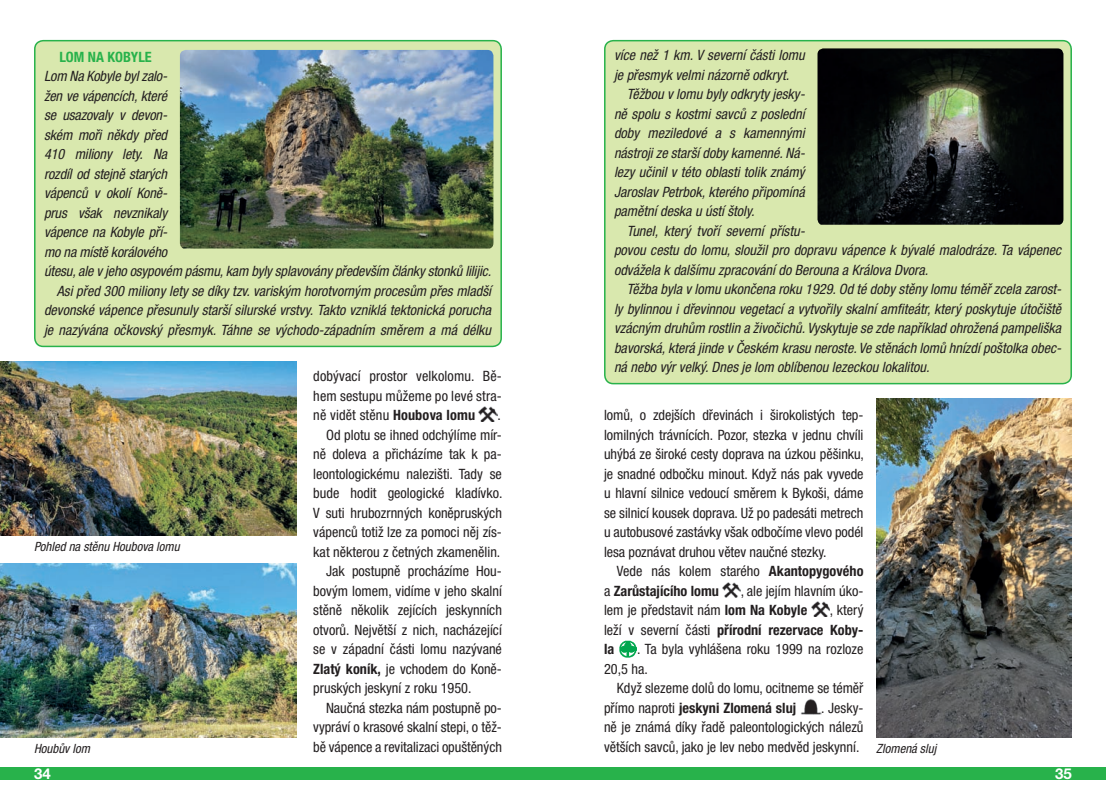
<style>
.page{position:relative;width:1106px;height:808px;background:#fff}
.page>*{position:absolute;margin:0;border:0;box-sizing:border-box;transform-origin:0 0}
.t1{font:700 15px "Helvetica Neue LT Pro";color:#fff}
.t2{font:italic condensed 14.25px/19.5px "Helvetica Neue LT Pro";color:#231f20}
.t3{font:condensed 14.25px/19.5px "Helvetica Neue LT Pro";color:#231f20}
.t4{font:700 condensed 14.25px/19.5px "Helvetica Neue LT Pro";color:#231f20}
.t5{font:700 condensed 14.25px "Helvetica Neue LT Pro";color:#28b24b}
.t6{font:italic condensed 12.75px "Helvetica Neue LT Pro";color:#231f20}
.s1{font-weight:700}
.s2{font-weight:400}
.s3{font-style:italic;font-size:12.75px}
</style>
<div class="page">
<div style="left:553px;top:767px;width:553px;height:13px;background:#28b24b"></div>
<div style="left:0;top:767px;width:553px;height:13px;background:#28b24b"></div>
<img style="left:479px;top:407px;width:18px;height:15px">
<img style="left:0;top:361px;width:296px;height:174px">
<img style="left:0;top:563px;width:296px;height:174px">
<div style="left:35px;top:41px;width:466px;height:305px;background:#d9e8ae;border-radius:9px"></div>
<div style="left:34px;top:40px;width:468px;height:307px;border:2px solid #28b24b;border-radius:9px"></div>
<img style="left:180px;top:50px;width:313px;height:199px">
<div style="left:605px;top:41px;width:466px;height:343px;background:#d9e8ae;border-radius:9px"></div>
<div style="left:604px;top:40px;width:467px;height:344px;border:2px solid #28b24b;border-radius:9px"></div>
<img style="left:817px;top:48px;width:246px;height:177px">
<img style="left:722px;top:582px;width:18px;height:15px">
<img style="left:811px;top:602px;width:18px;height:15px">
<img style="left:619px;top:640px;width:17px;height:17px">
<img style="left:801px;top:699px;width:20px;height:15px">
<img style="left:876px;top:399px;width:195px;height:338px">
<p class="t5" style="left:59px;top:48px;width:94px">LOM NA KOBYLE</p>
<p class="t2" style="left:44px;top:67px;width:125px">Lom Na Kobyle byl zalo-</p>
<p class="t2" style="left:44px;top:86px;width:125px">žen ve vápencích, které</p>
<p class="t2" style="left:44px;top:106px;width:125px">se usazovaly v devon-</p>
<p class="t2" style="left:44px;top:125px;width:125px">ském moři někdy před</p>
<p class="t2" style="left:44px;top:145px;width:125px">410 miliony lety. Na</p>
<p class="t2" style="left:44px;top:164px;width:125px">rozdíl od stejně starých</p>
<p class="t2" style="left:44px;top:184px;width:125px">vápenců v okolí Koně-</p>
<p class="t2" style="left:44px;top:203px;width:125px">prus však nevznikaly</p>
<p class="t2" style="left:44px;top:223px;width:125px">vápence na Kobyle pří-</p>
<p class="t2" style="left:44px;top:242px;width:125px">mo na místě korálového</p>
<p class="t2" style="left:44px;top:262px;width:449px">útesu, ale v jeho osypovém pásmu, kam byly splavovány především články stonků lilijic.</p>
<p class="t2" style="left:57px;top:281px;width:436px">Asi před 300 miliony lety se díky tzv. variským horotvorným procesům přes mladší</p>
<p class="t2" style="left:44px;top:301px;width:448px">devonské vápence přesunuly starší silurské vrstvy. Takto vzniklá tektonická porucha</p>
<p class="t2" style="left:44px;top:320px;width:449px">je nazývána očkovský přesmyk. Táhne se východo-západním směrem a má délku</p>
<p class="t6" style="left:34px;top:539px;width:147px">Pohled na stěnu Houbova lomu</p>
<p class="t6" style="left:34px;top:741px;width:57px">Houbův lom</p>
<p class="t3" style="left:313px;top:366px;width:190px;text-align:justify">dobývací prostor velkolomu. Bě&shy;hem sestupu můžeme po levé stra&shy;ně vidět stěnu <span class="s1">Houbova lomu</span></p>
<p class="t3" style="left:497px;top:405px;width:5px">.</p>
<p class="t3" style="left:326px;top:425px;width:177px">Od plotu se ihned odchýlíme mír-</p>
<p class="t3" style="left:313px;top:444px;width:190px">ně doleva a přicházíme tak k pa-</p>
<p class="t3" style="left:313px;top:464px;width:190px">leontologickému nalezišti. Tady se</p>
<p class="t3" style="left:313px;top:483px;width:191px">bude hodit geologické kladívko.</p>
<p class="t3" style="left:313px;top:503px;width:190px">V suti hrubozrnných koněpruských</p>
<p class="t3" style="left:313px;top:522px;width:190px">vápenců totiž lze za pomoci něj zís-</p>
<p class="t3" style="left:313px;top:542px;width:188px">kat některou z četných zkamenělin.</p>
<p class="t3" style="left:326px;top:561px;width:177px">Jak postupně procházíme Hou-</p>
<p class="t3" style="left:313px;top:581px;width:190px">bovým lomem, vidíme v jeho skalní</p>
<p class="t3" style="left:313px;top:600px;width:190px">stěně několik zejících jeskynních</p>
<p class="t3" style="left:313px;top:620px;width:190px">otvorů. Největší z nich, nacházející</p>
<p class="t3" style="left:313px;top:639px;width:190px">se v západní části lomu nazývané</p>
<p class="t3" style="left:313px;top:659px;width:190px"><span class="s1">Zlatý koník,</span> je vchodem do Koně-</p>
<p class="t3" style="left:313px;top:678px;width:160px">pruských jeskyní z roku 1950.</p>
<p class="t3" style="left:326px;top:698px;width:177px">Naučná stezka nám postupně po-</p>
<p class="t3" style="left:313px;top:717px;width:190px">vypráví o krasové skalní stepi, o těž-</p>
<p class="t3" style="left:313px;top:737px;width:190px">bě vápence a revitalizaci opuštěných</p>
<p class="t2" style="left:614px;top:46px;width:192px">více než 1 km. V severní části lomu je přesmyk velmi názorně odkryt.</p>
<p class="t2" style="left:614px;top:85px;width:192px;text-align:justify;text-indent:13px">Těžbou v lomu byly odkryty jesky&shy;ně spolu s kostmi savců z poslední doby meziledové a s kamennými nástroji ze starší doby kamenné. Ná&shy;lezy učinil v této oblasti tolik známý Jaroslav Petrbok, kterého připomíná pamětní deska u ústí štoly.</p>
<p class="t2" style="left:614px;top:221px;width:449px;text-indent:13px">Tunel, který tvoří severní přístu-<br>povou cestu do lomu, sloužil pro dopravu vápence k bývalé malodráze. Ta vápenec odvážela k dalšímu zpracování do Berouna a Králova Dvora.</p>
<p class="t2" style="left:614px;top:280px;width:449px;text-align:justify;text-indent:13px">Těžba byla v lomu ukončena roku 1929. Od té doby stěny lomu téměř zcela zarost&shy;ly bylinnou i dřevinnou vegetací a vytvořily skalní amfiteátr, který poskytuje útočiště vzácným druhům rostlin a živočichů. Vyskytuje se zde například ohrožená pampeliška bavorská, která jinde v Českém krasu neroste. Ve stěnách lomů hnízdí poštolka obec&shy;ná nebo výr velký. Dnes je lom oblíbenou lezeckou lokalitou.</p>
<p class="t3" style="left:604px;top:405px;width:261px;text-align:justify">lomů, o zdejších dřevinách i širokolistých tep&shy;lomilných trávnících. Pozor, stezka v jednu chvíli uhýbá ze široké cesty doprava na úzkou pěšinku, je snadné odbočku minout. Když nás pak vyvede u hlavní silnice vedoucí směrem k Bykoši, dáme se silnicí kousek doprava. Už po padesáti metrech u autobusové zastávky však odbočíme vlevo podél lesa poznávat druhou větev naučné stezky.</p>
<p class="t4" style="left:604px;top:561px;width:261px;text-indent:13px"><span class="s2">Vede nás kolem starého</span> Akantopygového <span class="s2">a</span> Zarůstajícího lomu</p>
<p class="t3" style="left:604px;top:581px;width:261px;text-indent:137px">, ale jejím hlavním úko&shy;lem je představit nám <span class="s1">lom Na Kobyle</span></p>
<p class="t4" style="left:604px;top:600px;width:261px;text-align:justify;text-indent:226px"><span class="s2">, který leží v severní části</span> přírodní rezervace Koby&shy;la</p>
<p class="t3" style="left:604px;top:639px;width:261px;text-indent:33px">. Ta byla vyhlášena roku 1999 na rozloze<br>20,5 ha.</p>
<p class="t3" style="left:604px;top:678px;width:261px;text-indent:13px">Když slezeme dolů do lomu, ocitneme se téměř přímo naproti <span class="s1">jeskyni Zlomená sluj</span></p>
<p class="t3" style="left:604px;top:698px;width:334px;text-indent:217px">. Jesky-<br>ně je známá díky řadě paleontologických nálezů<br>větších savců, jako je lev nebo medvěd jeskynní. <span class="s3">Zlomená sluj</span></p>
<p class="t1" style="left:34px;top:765px;width:18px">34</p>
<p class="t1" style="left:1055px;top:765px;width:18px">35</p>
</div>
